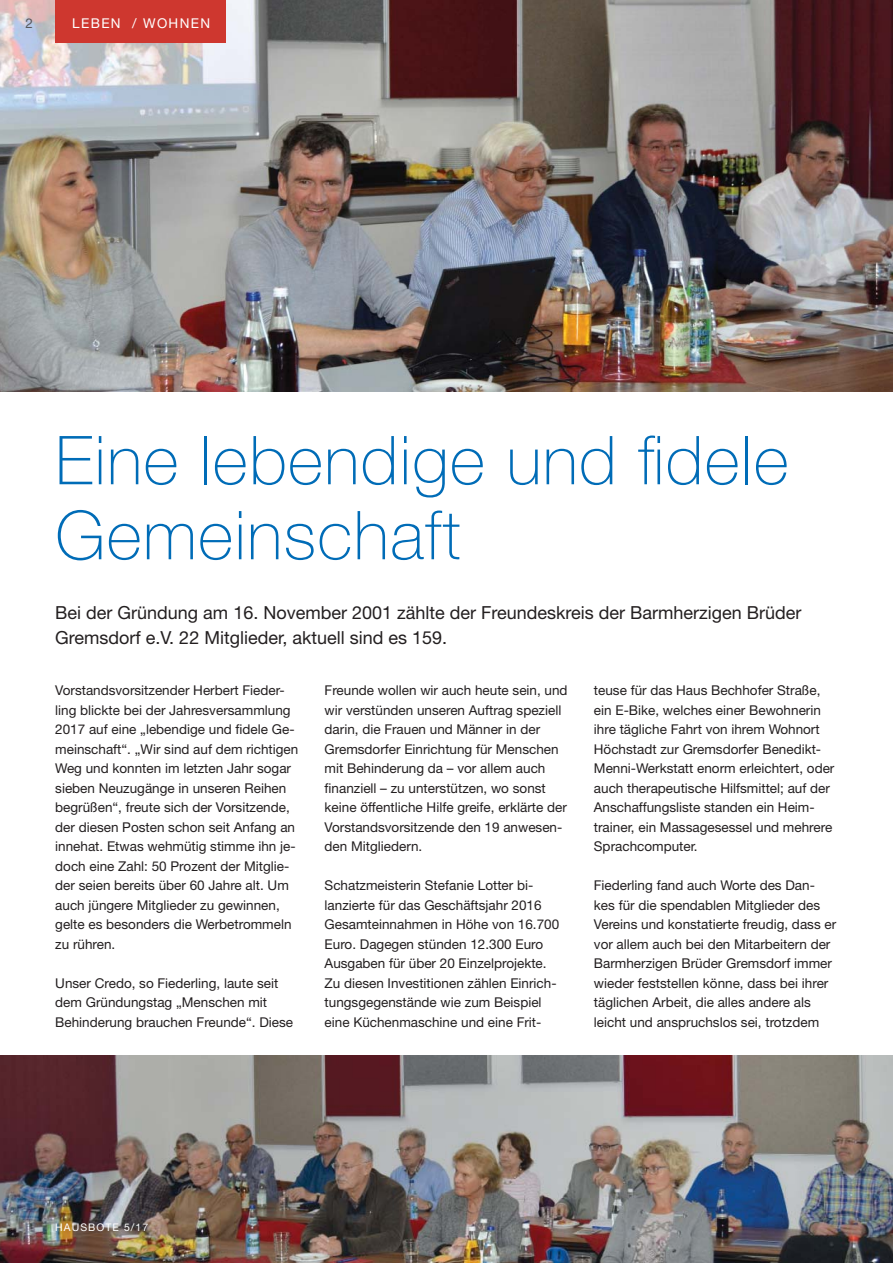
<style>
.page{position:relative;width:893px;height:1263px;background:#fff}
.page>*{position:absolute;margin:0;border:0;box-sizing:border-box;transform-origin:0 0}
.t1{font:100 67.5px/75px "Helvetica Neue";letter-spacing:.02em;color:#006cb7}
.t2{font:18px/25.5px "Helvetica Neue";color:#231f20}
.t3{font:13.5px/19.5px "Helvetica Neue";color:#231f20}
.t4{font:13.5px "Helvetica Neue";letter-spacing:.1em;color:#fff}
.t5{font:13.5px "Helvetica Neue";color:#58595b}
.t6{font:10.5px "Helvetica Neue";letter-spacing:.1em;color:#fff}
</style>
<div class="page">
<img style="left:0;top:1055px;width:893px;height:208px">
<img style="left:0;top:0;width:893px;height:391px">
<div style="left:55px;top:0;width:170px;height:43px;background:#ce372f"></div>
<p class="t5" style="left:26px;top:18px;width:9px">2</p>
<p class="t4" style="left:72px;top:18px;width:139px">LEBEN / WOHNEN</p>
<h1 class="t1" style="left:55px;top:429px;width:735px">Eine lebendige und fidele<br>Gemeinschaft</h1>
<h2 class="t2" style="left:55px;top:601px;width:748px">Bei der Gründung am 16. November 2001 zählte der Freundeskreis der Barmherzigen Brüder<br>Gremsdorf e.V. 22 Mitglieder, aktuell sind es 159.</h2>
<p class="t3" style="left:325px;top:682px;width:245px">Freunde wollen wir auch heute sein, und wir verstünden unseren Auftrag speziell darin, die Frauen und Männer in der Gremsdorfer Einrichtung für Menschen mit Behinderung da – vor allem auch finanziell – zu unterstützen, wo sonst keine öffentliche Hilfe greife, erklärte der Vorstandsvorsitzende den 19 anwesen&shy;den Mitgliedern.</p>
<p class="t3" style="left:325px;top:877px;width:236px">Schatzmeisterin Stefanie Lotter bi&shy;lanzierte für das Geschäftsjahr 2016<br>Gesamteinnahmen in Höhe von 16.700<br>Euro. Dagegen stünden 12.300 Euro Ausgaben für über 20 Einzelprojekte.<br>Zu diesen Investitionen zählen Einrich&shy;tungsgegenstände wie zum Beispiel eine Küchenmaschine und eine Frit-</p>
<p class="t3" style="left:594px;top:682px;width:242px">teuse für das Haus Bechhofer Straße, ein E-Bike, welches einer Bewohnerin ihre tägliche Fahrt von ihrem Wohnort Höchstadt zur Gremsdorfer Benedikt-Menni-Werkstatt enorm erleichtert, oder auch therapeutische Hilfsmittel; auf der Anschaffungsliste standen ein Heim&shy;trainer, ein Massagesessel und mehrere Sprachcomputer.</p>
<p class="t3" style="left:594px;top:877px;width:244px">Fiederling fand auch Worte des Dan&shy;kes für die spendablen Mitglieder des Vereins und konstatierte freudig, dass er vor allem auch bei den Mitarbeitern der Barmherzigen Brüder Gremsdorf immer wieder feststellen könne, dass bei ihrer täglichen Arbeit, die alles andere als leicht und anspruchslos sei, trotzdem</p>
<p class="t3" style="left:55px;top:682px;width:245px">Vorstandsvorsitzender Herbert Fieder&shy;ling blickte bei der Jahresversammlung 2017 auf eine „lebendige und fidele Ge&shy;meinschaft“. „Wir sind auf dem richtigen Weg und konnten im letzten Jahr sogar sieben Neuzugänge in unseren Reihen begrüßen“, freute sich der Vorsitzende, der diesen Posten schon seit Anfang an innehat. Etwas wehmütig stimme ihn je&shy;doch eine Zahl: 50 Prozent der Mitglie&shy;der seien bereits über 60 Jahre alt. Um auch jüngere Mitglieder zu gewinnen, gelte es besonders die Werbetrommeln zu rühren.</p>
<p class="t3" style="left:55px;top:975px;width:239px">Unser Credo, so Fiederling, laute seit dem Gründungstag „Menschen mit<br>Behinderung brauchen Freunde“. Diese</p>
<p class="t6" style="left:55px;top:1223px;width:94px">HAUSBOTE 5/17</p>
</div>
